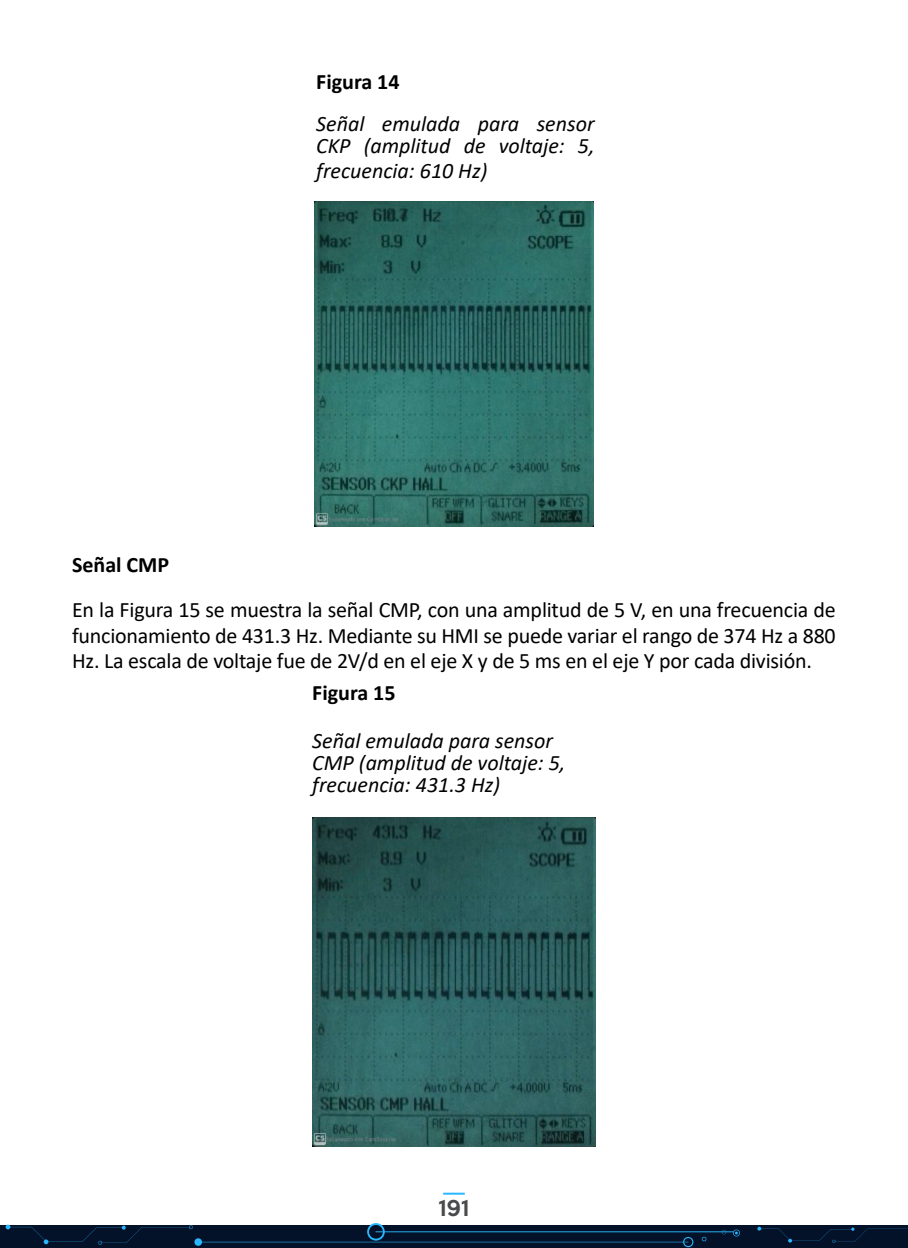
<style>
.page{position:relative;width:908px;height:1248px;background:#fff}
.page>*{position:absolute;margin:0;border:0;box-sizing:border-box;transform-origin:0 0}
.t1{font:22px/25.4px "Calibri";letter-spacing:-.01em;color:#000;text-align:justify}
.t2{font:italic 22px/22px "Calibri";color:#000}
.t3{font:700 22px "Calibri";color:#000}
.t4{font:500 20px "Keep Calm";color:#494a4c}
</style>
<div class="page">
<div style="left:0;top:1225px;width:907px;height:22px;background:#031229"></div>
<svg style="left:757px;top:1226px;width:149px;height:16px"></svg>
<svg style="left:6px;top:1223px;width:734px;height:23px"></svg>
<hr style="left:443px;top:1192px;width:21px;height:2px;background:#29b8ff">
<img style="left:314px;top:201px;width:279px;height:325px">
<img style="left:313px;top:817px;width:281px;height:329px">
<p class="t3" style="left:316px;top:66px;width:85px">Figura 14</p>
<p class="t2" style="left:316px;top:111px;width:280px">Señal emulada para sensor<br>CKP (amplitud de voltaje: 5,</p>
<p class="t2" style="left:316px;top:159px;width:172px">frecuencia: 610 Hz)</p>
<p class="t3" style="left:72px;top:549px;width:99px">Señal CMP</p>
<p class="t1" style="left:72px;top:596px;width:764px">En la Figura 15 se muestra la señal CMP, con una amplitud de 5 V, en una frecuencia de funcionamiento de 431.3 Hz. Mediante su HMI se puede variar el rango de 374 Hz a 880<br>Hz. La escala de voltaje fue de 2V/d en el eje X y de 5 ms en el eje Y por cada división.</p>
<p class="t3" style="left:312px;top:677px;width:85px">Figura 15</p>
<p class="t2" style="left:312px;top:728px;width:254px">Señal emulada para sensor<br>CMP (amplitud de voltaje: 5, frecuencia: 431.3 Hz)</p>
<p class="t4" style="left:438px;top:1190px;width:33px">191</p>
</div>
